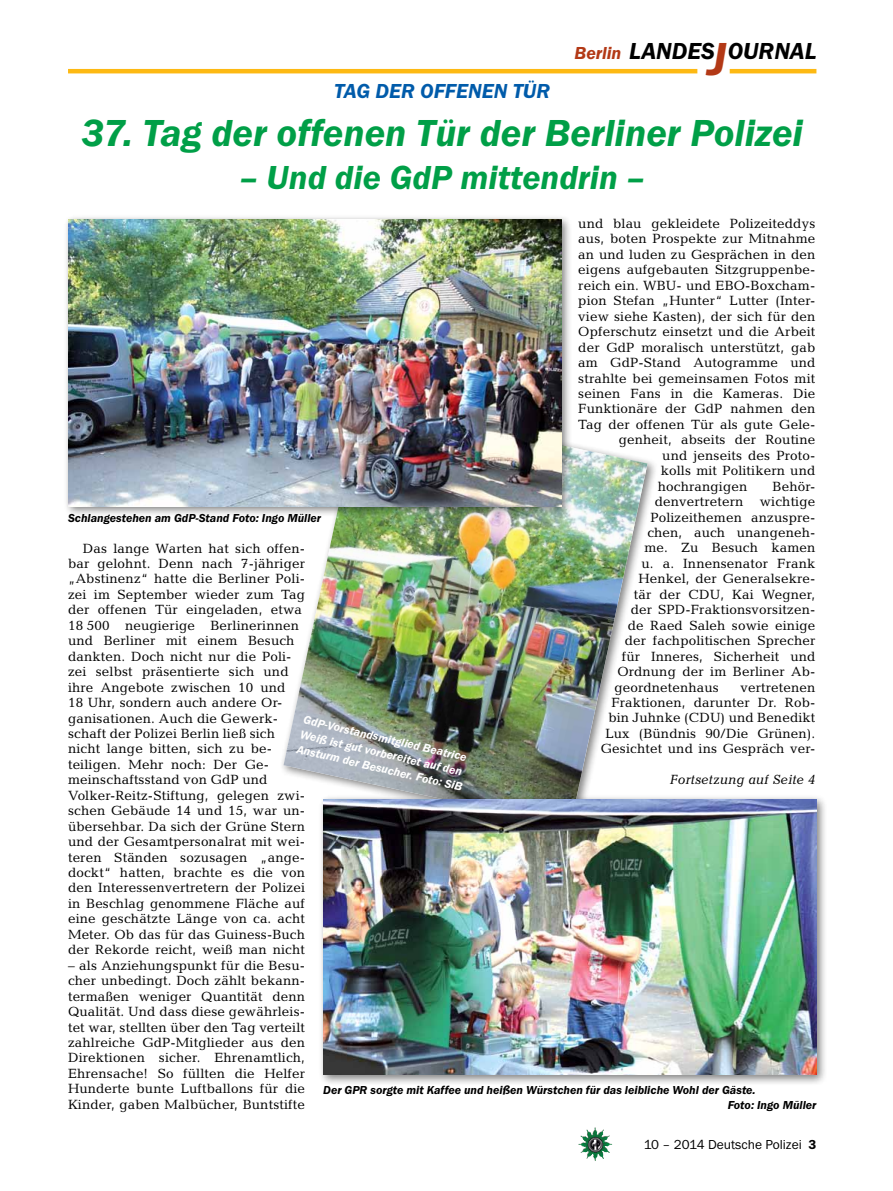
<style>
.page{position:relative;width:893px;height:1191px;background:#fff}
.page>*{position:absolute;margin:0;border:0;box-sizing:border-box;transform-origin:0 0}
.t1{font:italic 600 39px "Franklin Gothic Itc T";color:#009f47}
.t2{font:italic 600 34.5px "Franklin Gothic Itc T";color:#009f47}
.t3{font:italic 600 24px "Franklin Gothic Itc T";color:#000}
.t4{font:italic 600 21px "Franklin Gothic Itc T";color:#005baa}
.t5{font:italic 600 18px "Franklin Gothic Itc T";color:#b33916}
.t6{font:13.5px/15.5px "Candida";letter-spacing:.01em;color:#000}
.t7{font:13.5px "Franklin Gothic Itc T";color:#000}
.t8{font:italic 13.5px "Candida";color:#000}
.t9{font:italic 600 12px/15.5px "Franklin Gothic Itc T";color:#000}
.t10{font:italic 600 12px/15px "Franklin Gothic Itc T";color:#fff}
.s1{font-size:48px;color:#b33916}
.s2{font-weight:600}
</style>
<div class="page">
<img style="left:578px;top:1127px;width:17px;height:25px">
<hr style="left:730px;top:69px;width:86px;height:4px;background:#fdb913">
<hr style="left:68px;top:69px;width:629px;height:4px;background:#fdb913">
<img style="left:283px;top:445px;width:364px;height:349px">
<div style="left:318px;top:794px;width:510px;height:291px;background:#000;opacity:.5"></div>
<img style="left:323px;top:800px;width:493px;height:274px">
<div style="left:63px;top:214px;width:510px;height:303px;background:#000;opacity:.5"></div>
<img style="left:68px;top:219px;width:493px;height:287px">
<h3 class="t4" style="left:334px;top:79px;width:13px">Tag</h3>
<h3 class="t4" style="left:375px;top:79px;width:14px">der</h3>
<h3 class="t4" style="left:420px;top:79px;width:14px">offenen</h3>
<h3 class="t4" style="left:513px;top:79px;width:33px">Tür</h3>
<h3 class="t5" style="left:575px;top:42px;width:48px">Berlin</h3>
<h3 class="t3" style="left:629px;top:37px;width:189px">LANDES<span class="s1">J</span>OURNAL</h3>
<h1 class="t1" style="left:81px;top:110px;width:723px">37. Tag der offenen Tür der Berliner Polizei</h1>
<h2 class="t2" style="left:239px;top:158px;width:407px">– Und die GdP mittendrin –</h2>
<p class="t6" style="left:578px;top:216px;width:239px">und blau gekleidete Polizeiteddys</p>
<p class="t6" style="left:578px;top:231px;width:239px">aus, boten Prospekte zur Mitnahme</p>
<p class="t6" style="left:578px;top:247px;width:239px">an und luden zu Gesprächen in den</p>
<p class="t6" style="left:578px;top:262px;width:239px">eigens aufgebauten Sitzgruppenbe-</p>
<p class="t6" style="left:578px;top:277px;width:238px">reich ein. WBU- und EBO-Boxcham-</p>
<p class="t6" style="left:578px;top:293px;width:239px">pion Stefan „Hunter“ Lutter (Inter-</p>
<p class="t6" style="left:578px;top:308px;width:239px">view siehe Kasten), der sich für den</p>
<p class="t6" style="left:578px;top:324px;width:238px">Opferschutz einsetzt und die Arbeit</p>
<p class="t6" style="left:578px;top:339px;width:238px">der GdP moralisch unterstützt, gab</p>
<p class="t6" style="left:578px;top:355px;width:239px">am GdP-Stand Autogramme und</p>
<p class="t6" style="left:578px;top:370px;width:239px">strahlte bei gemeinsamen Fotos mit</p>
<p class="t6" style="left:578px;top:386px;width:238px">seinen Fans in die Kameras. Die</p>
<p class="t6" style="left:578px;top:401px;width:238px">Funktionäre der GdP nahmen den</p>
<p class="t6" style="left:578px;top:416px;width:239px">Tag der offenen Tür als gute Gele-</p>
<p class="t6" style="left:619px;top:432px;width:198px">genheit, abseits der Routine</p>
<p class="t6" style="left:662px;top:447px;width:154px">und jenseits des Proto-</p>
<p class="t6" style="left:661px;top:463px;width:156px">kolls mit Politikern und</p>
<p class="t6" style="left:658px;top:478px;width:91px">hochrangigen</p>
<p class="t6" style="left:773px;top:478px;width:44px">Behör-</p>
<p class="t6" style="left:655px;top:494px;width:162px">denvertretern wichtige</p>
<p class="t6" style="left:650px;top:509px;width:166px">Polizeithemen anzuspre-</p>
<p class="t6" style="left:647px;top:525px;width:170px">chen, auch unangeneh-</p>
<p class="t6" style="left:644px;top:540px;width:173px">me. Zu Besuch kamen</p>
<p class="t6" style="left:641px;top:555px;width:176px">u. a. Innensenator Frank</p>
<p class="t6" style="left:638px;top:571px;width:179px">Henkel, der Generalsekre-</p>
<p class="t6" style="left:634px;top:586px;width:183px">tär der CDU, Kai Wegner,</p>
<p class="t6" style="left:631px;top:602px;width:186px">der SPD-Fraktionsvorsitzen-</p>
<p class="t6" style="left:628px;top:617px;width:189px">de Raed Saleh sowie einige</p>
<p class="t6" style="left:625px;top:633px;width:192px">der fachpolitischen Sprecher</p>
<p class="t6" style="left:622px;top:648px;width:195px">für Inneres, Sicherheit und</p>
<p class="t6" style="left:617px;top:664px;width:200px">Ordnung der im Berliner Ab-</p>
<p class="t6" style="left:614px;top:679px;width:106px">geordnetenhaus</p>
<p class="t9" style="left:68px;top:510px;width:255px">Schlangestehen am GdP-Stand Foto: Ingo Müller</p>
<p class="t6" style="left:68px;top:540px;width:239px;text-indent:15px">Das lange Warten hat sich offen&shy;bar gelohnt. Denn nach 7-jähriger „Abstinenz“ hatte die Berliner Poli&shy;zei im September wieder zum Tag der offenen Tür eingeladen, etwa 18 500 neugierige Berlinerinnen und Berliner mit einem Besuch dankten. Doch nicht nur die Poli&shy;zei selbst präsentierte sich und ihre Angebote zwischen 10 und<br>18 Uhr, sondern auch andere Or&shy;ganisationen. Auch die Gewerk&shy;schaft der Polizei Berlin ließ sich nicht lange bitten, sich zu be&shy;teiligen. Mehr noch: Der Ge&shy;meinschaftsstand von GdP und Volker-Reitz-Stiftung, gelegen zwi&shy;schen Gebäude 14 und 15, war un&shy;übersehbar. Da sich der Grüne Stern und der Gesamtpersonalrat mit wei&shy;teren Ständen sozusagen „ange&shy;dockt“ hatten, brachte es die von den Interessenvertretern der Polizei in Beschlag genommene Fläche auf eine geschätzte Länge von ca. acht Meter. Ob das für das Guiness-Buch der Rekorde reicht, weiß man nicht</p>
<p class="t6" style="left:68px;top:957px;width:239px;text-align:justify">– als Anziehungspunkt für die Besu&shy;cher unbedingt. Doch zählt bekann&shy;termaßen weniger Quantität denn Qualität. Und dass diese gewährleis&shy;tet war, stellten über den Tag verteilt zahlreiche GdP-Mitglieder aus den Direktionen sicher. Ehrenamtlich, Ehrensache! So füllten die Helfer Hunderte bunte Luftballons für die Kinder, gaben Malbücher, Buntstifte</p>
<p class="t6" style="left:601px;top:679px;width:216px;text-align:right">vertretenen<br>Fraktionen, darunter Dr. Rob&shy;bin Juhnke (CDU) und Benedikt<br>Lux (Bündnis 90/Die Grünen).<br>Gesichtet und ins Gespräch ver-</p>
<p class="t8" style="left:670px;top:772px;width:147px">Fortsetzung auf Seite 4</p>
<p class="t10" style="left:305px;top:712px;width:171px;rotate:13deg">GdP-Vorstandsmitglied Beatrice<br>Weiß ist gut vorbereitet auf den<br>Ansturm der Besucher. Foto: SiB</p>
<p class="t9" style="left:728px;top:1081px;width:90px;text-indent:-405px">Der GPR sorgte mit Kaffee und heißen Würstchen für das leibliche Wohl der Gäste.<br>Foto: Ingo Müller</p>
<p class="t7" style="left:644px;top:1136px;width:174px">10 – 2014 Deutsche Polizei <span class="s2">3</span></p>
</div>
